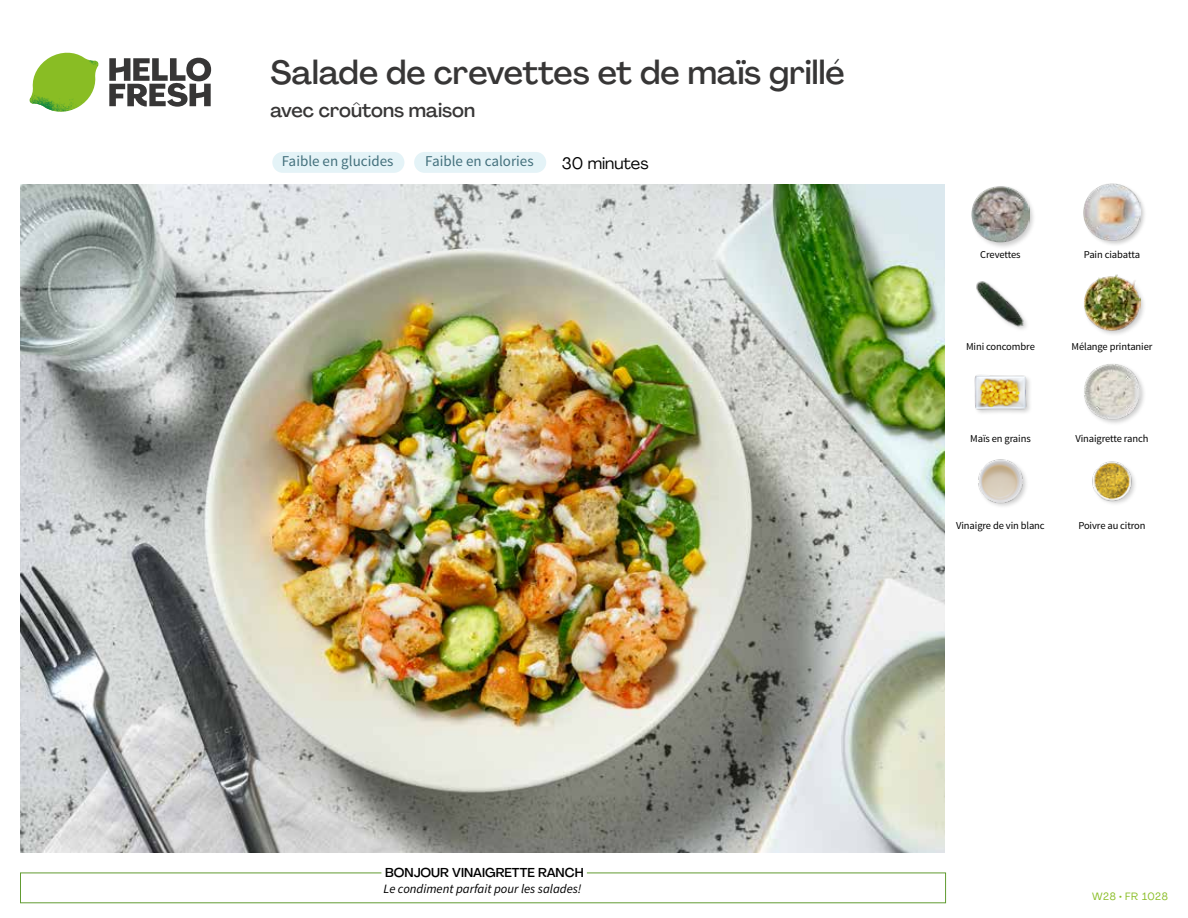
<style>
.page{position:relative;width:1188px;height:918px;background:#fff}
.page>*{position:absolute;margin:0;border:0;box-sizing:border-box;transform-origin:0 0}
.t1{font:500 33px "Agrandir";color:#373636}
.t2{font:500 19.5px "Agrandir";color:#373636}
.t3{font:16.5px "Agrandir";color:#000}
.t4{font:15px "Source Sans Pro";color:#43707c}
.t5{font:italic 12.75px "Source Sans Pro";color:#000}
.t6{font:500 12.75px "Agrandir";color:#000}
.t7{font:10.5px "Source Sans Pro";letter-spacing:-.01em;color:#000}
.t8{font:10.5px "Agrandir";letter-spacing:.05em;color:#89bd24}
</style>
<div class="page">
<svg style="left:109px;top:57px;width:102px;height:50px"></svg>
<svg style="left:34px;top:53px;width:62px;height:40px"></svg>
<img style="left:67px;top:53px;width:32px;height:26px">
<img style="left:33px;top:75px;width:59px;height:11px">
<img style="left:29px;top:79px;width:61px;height:33px">
<img style="left:65px;top:86px;width:27px;height:25px">
<img style="left:21px;top:184px;width:924px;height:668px">
<div style="left:414px;top:152px;width:132px;height:21px;background:#e4f3f7;border-radius:10px"></div>
<div style="left:272px;top:152px;width:132px;height:21px;background:#e4f3f7;border-radius:10px"></div>
<img style="left:1092px;top:461px;width:43px;height:43px">
<img style="left:978px;top:459px;width:49px;height:48px">
<div style="left:1083px;top:362px;width:64px;height:64px;background:#000;opacity:.2"></div>
<img style="left:1083px;top:363px;width:58px;height:58px">
<div style="left:974px;top:374px;width:59px;height:42px;background:#fbfbfb"></div>
<img style="left:974px;top:375px;width:55px;height:38px">
<div style="left:1083px;top:273px;width:64px;height:65px;background:#000;opacity:.2"></div>
<img style="left:1083px;top:274px;width:58px;height:58px">
<img style="left:976px;top:281px;width:51px;height:48px">
<div style="left:1082px;top:182px;width:65px;height:65px;background:#000;opacity:.2"></div>
<img style="left:1083px;top:183px;width:58px;height:58px">
<div style="left:971px;top:185px;width:65px;height:64px;background:#000;opacity:.2"></div>
<img style="left:972px;top:186px;width:57px;height:57px">
<h1 class="t1" style="left:271px;top:52px;width:576px">Salade de crevettes et de maïs grillé</h1>
<h2 class="t2" style="left:271px;top:98px;width:206px">avec croûtons maison</h2>
<h3 class="t4" style="left:282px;top:151px;width:113px">Faible en glucides</h3>
<h3 class="t3" style="left:562px;top:153px;width:88px">30 minutes</h3>
<h3 class="t4" style="left:425px;top:151px;width:110px">Faible en calories</h3>
<p class="t7" style="left:980px;top:248px;width:42px">Crevettes</p>
<p class="t7" style="left:1084px;top:248px;width:58px">Pain ciabatta</p>
<p class="t7" style="left:966px;top:340px;width:70px">Mini concombre</p>
<p class="t7" style="left:1072px;top:340px;width:82px">Mélange printanier</p>
<p class="t7" style="left:970px;top:432px;width:62px">Maïs en grains</p>
<p class="t7" style="left:1075px;top:432px;width:75px">Vinaigrette ranch</p>
<p class="t7" style="left:956px;top:519px;width:90px">Vinaigre de vin blanc</p>
<p class="t7" style="left:1078px;top:519px;width:69px">Poivre au citron</p>
<p class="t6" style="left:385px;top:864px;width:200px">BONJOUR VINAIGRETTE RANCH</p>
<p class="t5" style="left:384px;top:880px;width:199px">Le condiment parfait pour les salades!</p>
<p class="t8" style="left:1092px;top:890px;width:77px">W28 • FR 1028</p>
</div>
